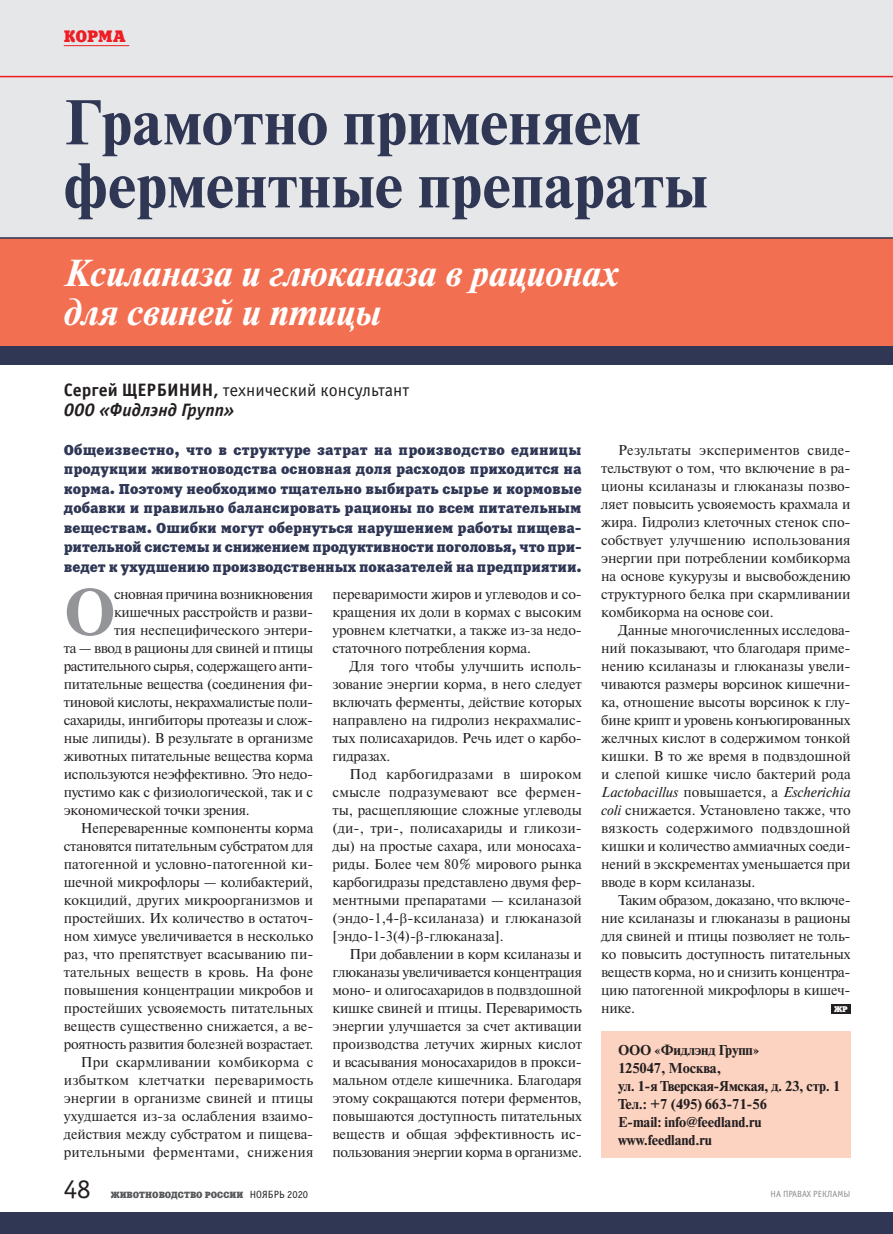
<style>
.page{position:relative;width:893px;height:1234px;background:#fff}
.page>*{position:absolute;margin:0;border:0;box-sizing:border-box;transform-origin:0 0}
.t1{font:700 65.7px "Newton C";color:#939598}
.t2{font:700 63px/63px "Newton C";letter-spacing:.005em;color:#2f3755}
.t3{font:italic 700 37.5px/39px "Newton C";color:#fff}
.t4{font:27px "Officina Sans C";color:#231f20}
.t5{font:18px/19.5px "Officina Sans C";color:#231f20}
.t6{font:16.5px "Xenia C";color:#ee1d23}
.t7{font:14.25px/18px "Newton C";letter-spacing:-.01em;color:#231f20;text-align:justify}
.t8{font:14.25px/19.5px "Xenia C";letter-spacing:-.005em;color:#2f3755;text-align:justify}
.t9{font:700 14.25px/18px "Newton C";letter-spacing:-.01em;color:#231f20}
.t10{font:14.25px "Newton C";letter-spacing:-.03em;color:#231f20}
.t11{font:14.25px "Newton C";letter-spacing:.02em;color:#231f20}
.t12{font:14.25px "Newton C";letter-spacing:.015em;color:#231f20}
.t13{font:14.25px "Newton C";letter-spacing:-.035em;color:#231f20}
.t14{font:14.25px "Newton C";letter-spacing:.01em;color:#231f20}
.t15{font:9px "Xenia C";color:#57585a}
.t16{font:9px "Officina Sans C";color:#8a8c8f}
.t17{font:8.25px "Xenia C";color:#fff}
.s1{font-weight:700}
.s2{font-weight:700;font-style:italic}
.s3{font-family:"Officina Sans C";font-size:10.5px;color:#231f20}
.s4{font-style:italic}
</style>
<div class="page">
<div style="left:0;top:0;width:893px;height:239px;background:#e6e7e9"></div>
<hr style="left:64px;top:45px;width:65px;height:1px;background:#ee1d23">
<div style="left:0;top:239px;width:893px;height:108px;background:#f36f51"></div>
<div style="left:601px;top:1031px;width:249px;height:126px;background:#fcd2c0"></div>
<div style="left:0;top:347px;width:893px;height:18px;background:#2f3755"></div>
<div style="left:831px;top:1003px;width:19px;height:10px;background:#231f20"></div>
<div style="left:0;top:1212px;width:893px;height:21px;background:#2f3755"></div>
<hr style="left:0;top:76px;width:893px;height:1px;background:#ee1d23">
<hr style="left:0;top:237px;width:893px;height:2px;background:#2f3755">
<p class="t6" style="left:64px;top:26px;width:63px">КОРМА</p>
<h2 class="t2" style="left:64px;top:91px;width:645px">Грамотно применяем ферментные препараты</h2>
<h3 class="t3" style="left:64px;top:254px;width:557px">Ксиланаза и глюканаза в рационах для свиней и птицы</h3>
<p class="t5" style="left:64px;top:381px;width:347px"><span class="s1">Сергей ЩЕРБИНИН,</span> технический консультант<br><span class="s2">ООО «Фидлэнд Групп»</span></p>
<p class="t8" style="left:64px;top:440px;width:520px">Общеизвестно, что в структуре затрат на производство единицы продукции животноводства основная доля расходов приходится на корма. Поэтому необходимо тщательно выбирать сырье и кормовые добавки и правильно балансировать рационы по всем питательным веществам. Ошибки могут обернуться нарушением работы пищева&shy;рительной системы и снижением продуктивности поголовья, что при&shy;ведет к ухудшению производственных показателей на предприятии.</p>
<h1 class="t1" style="left:64px;top:575px;width:53px">О</h1>
<p class="t13" style="left:114px;top:586px;width:201px">сновная причина возникновения</p>
<p class="t7" style="left:114px;top:603px;width:201px">кишечных расстройств и разви-</p>
<p class="t7" style="left:114px;top:621px;width:201px">тия неспецифического энтери-</p>
<p class="t7" style="left:64px;top:639px;width:251px">та — ввод в рационы для свиней и птицы</p>
<p class="t10" style="left:64px;top:658px;width:251px">растительного сырья, содержащего анти-</p>
<p class="t7" style="left:64px;top:675px;width:251px">питательные вещества (соединения фи-</p>
<p class="t10" style="left:64px;top:694px;width:251px">тиновой кислоты, некрахмалистые поли-</p>
<p class="t7" style="left:64px;top:711px;width:251px">сахариды, ингибиторы протеазы и слож-</p>
<p class="t7" style="left:64px;top:729px;width:251px">ные липиды). В результате в организме</p>
<p class="t7" style="left:64px;top:747px;width:251px">животных питательные вещества корма</p>
<p class="t7" style="left:64px;top:765px;width:251px">используются неэффективно. Это недо-</p>
<p class="t7" style="left:64px;top:783px;width:251px">пустимо как с физиологической, так и с</p>
<p class="t7" style="left:64px;top:801px;width:188px">экономической точки зрения.</p>
<p class="t7" style="left:81px;top:819px;width:234px">Непереваренные компоненты корма</p>
<p class="t7" style="left:64px;top:837px;width:251px">становятся питательным субстратом для</p>
<p class="t7" style="left:64px;top:855px;width:251px">патогенной и условно-патогенной ки-</p>
<p class="t7" style="left:64px;top:873px;width:251px">шечной микрофлоры — колибактерий,</p>
<p class="t7" style="left:64px;top:891px;width:251px">кокцидий, других микроорганизмов и</p>
<p class="t7" style="left:64px;top:909px;width:251px">простейших. Их количество в остаточ-</p>
<p class="t7" style="left:64px;top:927px;width:251px">ном химусе увеличивается в несколько</p>
<p class="t7" style="left:64px;top:945px;width:251px">раз, что препятствует всасыванию пи-</p>
<p class="t7" style="left:64px;top:963px;width:251px">тательных веществ в кровь. На фоне</p>
<p class="t7" style="left:64px;top:981px;width:251px">повышения концентрации микробов и</p>
<p class="t7" style="left:64px;top:999px;width:251px">простейших усвояемость питательных</p>
<p class="t7" style="left:64px;top:1017px;width:251px">веществ существенно снижается, а ве-</p>
<p class="t7" style="left:64px;top:1035px;width:251px">роятность развития болезней возрастает.</p>
<p class="t14" style="left:81px;top:1054px;width:234px">При скармливании комбикорма с</p>
<p class="t11" style="left:64px;top:1072px;width:251px">избытком клетчатки переваримость</p>
<p class="t7" style="left:64px;top:1089px;width:251px">энергии в организме свиней и птицы</p>
<p class="t7" style="left:64px;top:1107px;width:251px">ухудшается из‑за ослабления взаимо-</p>
<p class="t7" style="left:64px;top:1125px;width:251px">действия между субстратом и пищева-</p>
<p class="t12" style="left:64px;top:1144px;width:251px">рительными ферментами, снижения</p>
<h3 class="t4" style="left:64px;top:1174px;width:28px">48</h3>
<p class="t15" style="left:111px;top:1188px;width:199px">ЖИВОТНОВОДСТВО РОССИИ <span class="s3">НОЯБРЬ 2020</span></p>
<p class="t7" style="left:332px;top:585px;width:251px">переваримости жиров и углеводов и со&shy;кращения их доли в кормах с высоким уровнем клетчатки, а также из‑за недо&shy;статочного потребления корма.</p>
<p class="t7" style="left:332px;top:657px;width:251px;text-indent:17px">Для того чтобы улучшить исполь&shy;зование энергии корма, в него следует включать ферменты, действие которых направлено на гидролиз некрахмалис&shy;тых полисахаридов. Речь идет о карбо&shy;гидразах.</p>
<p class="t7" style="left:332px;top:765px;width:251px;text-indent:17px">Под карбогидразами в широком смысле подразумевают все фермен&shy;ты, расщепляющие сложные углеводы (ди-, три-, полисахариды и гликози&shy;ды) на простые сахара, или моносаха&shy;риды. Более чем 80% мирового рынка карбогидразы представлено двумя фер&shy;ментными препаратами — ксиланазой (эндо-1,4‑ -ксиланаза) и глюканазой [эндо-1-3(4)- -глюканаза].</p>
<p class="t7" style="left:332px;top:945px;width:251px;text-indent:17px">При добавлении в корм ксиланазы и глюканазы увеличивается концентрация моно- и олигосахаридов в подвздошной кишке свиней и птицы. Переваримость энергии улучшается за счет активации производства летучих жирных кислот и всасывания моносахаридов в прокси&shy;мальном отделе кишечника. Благодаря этому сокращаются потери ферментов, повышаются доступность питательных веществ и общая эффективность ис&shy;пользования энергии корма в организме.</p>
<p class="t7" style="left:601px;top:441px;width:251px;text-indent:17px">Результаты экспериментов свиде&shy;тельствуют о том, что включение в ра&shy;ционы ксиланазы и глюканазы позво&shy;ляет повысить усвояемость крахмала и жира. Гидролиз клеточных стенок спо&shy;собствует улучшению использования энергии при потреблении комбикорма на основе кукурузы и высвобождению структурного белка при скармливании комбикорма на основе сои.</p>
<p class="t7" style="left:601px;top:621px;width:251px;text-indent:17px">Данные многочисленных исследова&shy;ний показывают, что благодаря приме&shy;нению ксиланазы и глюканазы увели&shy;чиваются размеры ворсинок кишечни&shy;ка, отношение высоты ворсинок к глу&shy;бине крипт и уровень конъюгированных желчных кислот в содержимом тонкой кишки. В то же время в подвздошной и слепой кишке число бактерий рода <span class="s4">Lactobacillus</span> повышается, а <span class="s4">Escherichia coli</span> снижается. Установлено также, что вязкость содержимого подвздошной кишки и количество аммиачных соеди&shy;нений в экскрементах уменьшается при вводе в корм ксиланазы.</p>
<p class="t7" style="left:601px;top:891px;width:251px;text-indent:17px">Таким образом, доказано, что включе&shy;ние ксиланазы и глюканазы в рационы для свиней и птицы позволяет не толь&shy;ко повысить доступность питательных веществ корма, но и снизить концентра&shy;цию патогенной микрофлоры в кишеч&shy;нике.</p>
<p class="t17" style="left:834px;top:1003px;width:15px">ЖР</p>
<p class="t9" style="left:618px;top:1041px;width:224px">ООО «Фидлэнд Групп»<br>125047, Москва,<br>ул. 1‑я Тверская-Ямская, д. 23, стр. 1<br>Тел.: +7 (495) 663‑71‑56<br>E-mail: info@feedland.ru www.feedland.ru</p>
<p class="t16" style="left:770px;top:1188px;width:81px">НА ПРАВАХ РЕКЛАМЫ</p>
</div>
